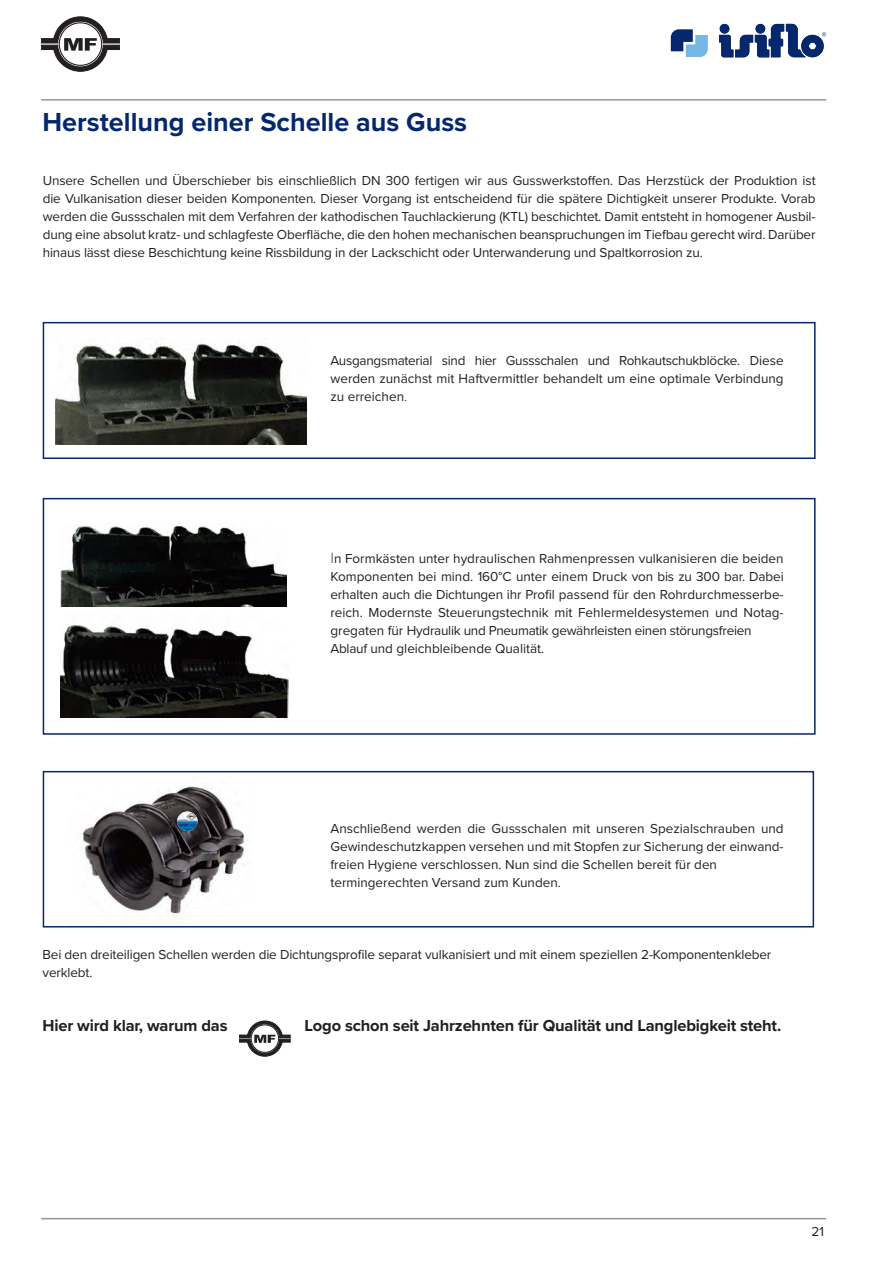
<style>
.page{position:relative;width:893px;height:1263px;background:#fff}
.page>*{position:absolute;margin:0;border:0;box-sizing:border-box;transform-origin:0 0}
.t1{font:700 27px "Lnktxc Proxima Nova";color:#04286b}
.t2{font:700 16.5px "Lnktxc Proxima Nova";letter-spacing:-.01em;color:#231f20}
.t3{font:13.5px/18px "Llsntw Proxima Nova";color:#231f20}
.s1{font-family:"Tpnxqv Open Sans";font-weight:300;font-size:14.25px}
</style>
<div class="page">
<hr style="left:41px;top:99px;width:785px;height:2px;background:#939598">
<hr style="left:41px;top:1218px;width:785px;height:1px;background:#939598">
<svg style="left:671px;top:29px;width:37px;height:28px"></svg>
<svg style="left:719px;top:24px;width:107px;height:33px"></svg>
<div style="left:43px;top:322px;width:773px;height:137px;border:2px solid #04286b"></div>
<div style="left:43px;top:498px;width:773px;height:237px;border:2px solid #04286b"></div>
<div style="left:43px;top:771px;width:771px;height:156px;border:2px solid #04286b"></div>
<img style="left:56px;top:342px;width:251px;height:102px">
<img style="left:60px;top:525px;width:226px;height:82px">
<img style="left:60px;top:625px;width:228px;height:93px">
<img style="left:68px;top:786px;width:193px;height:139px">
<svg style="left:239px;top:1021px;width:51px;height:35px"></svg>
<img style="left:177px;top:811px;width:21px;height:20px">
<svg style="left:41px;top:17px;width:79px;height:54px"></svg>
<h1 class="t1" style="left:43px;top:102px;width:426px">Herstellung einer Schelle aus Guss</h1>
<p class="t3" style="left:43px;top:171px;width:774px;text-align:justify">Unsere Schellen und Überschieber bis einschließlich DN 300 fertigen wir aus Gusswerkstoffen. Das Herzstück der Produktion ist die Vulkanisation dieser beiden Komponenten. Dieser Vorgang ist entscheidend für die spätere Dichtigkeit unserer Produkte. Vorab werden die Gussschalen mit dem Verfahren der kathodischen Tauchlackierung (KTL) beschichtet. Damit entsteht in homogener Ausbil&shy;dung eine absolut kratz- und schlagfeste Oberfläche, die den hohen mechanischen beanspruchungen im Tiefbau gerecht wird. Darüber hinaus lässt diese Beschichtung keine Rissbildung in der Lackschicht oder Unterwanderung und Spaltkorrosion zu.</p>
<p class="t3" style="left:330px;top:351px;width:455px;text-align:justify">Ausgangsmaterial sind hier Gussschalen und Rohkautschukblöcke. Diese werden zunächst mit Haftvermittler behandelt um eine optimale Verbindung zu erreichen<span class="s1">.</span></p>
<p class="t3" style="left:330px;top:549px;width:455px"><span class="s1">I</span>n Formkästen unter hydraulischen Rahmenpressen vulkanisieren die beiden Komponenten bei mind. 160°C unter einem Druck von bis zu 300 bar. Dabei erhalten auch die Dichtungen ihr Profil passend für den Rohrdurchmesserbe&shy;reich. Modernste Steuerungstechnik mit Fehlermeldesystemen und Notag&shy;gregaten für Hydraulik und Pneumatik gewährleisten einen störungsfreien Ablauf und gleichbleibende Qualität.</p>
<p class="t3" style="left:330px;top:819px;width:455px">Anschließend werden die Gussschalen mit unseren Spezialschrauben und Gewindeschutzkappen versehen und mit Stopfen zur Sicherung der einwand&shy;freien Hygiene verschlossen. Nun sind die Schellen bereit für den termingerechten Versand zum Kunden.</p>
<p class="t3" style="left:43px;top:945px;width:730px">Bei den dreiteiligen Schellen werden die Dichtungsprofile separat vulkanisiert und mit einem speziellen 2-Komponentenkleber verklebt.</p>
<p class="t2" style="left:43px;top:1013px;width:187px">Hier wird klar, warum das</p>
<p class="t2" style="left:305px;top:1013px;width:478px">Logo schon seit Jahrzehnten für Qualität und Langlebigkeit steht.</p>
<p class="t3" style="left:812px;top:1222px;width:14px">21</p>
</div>
